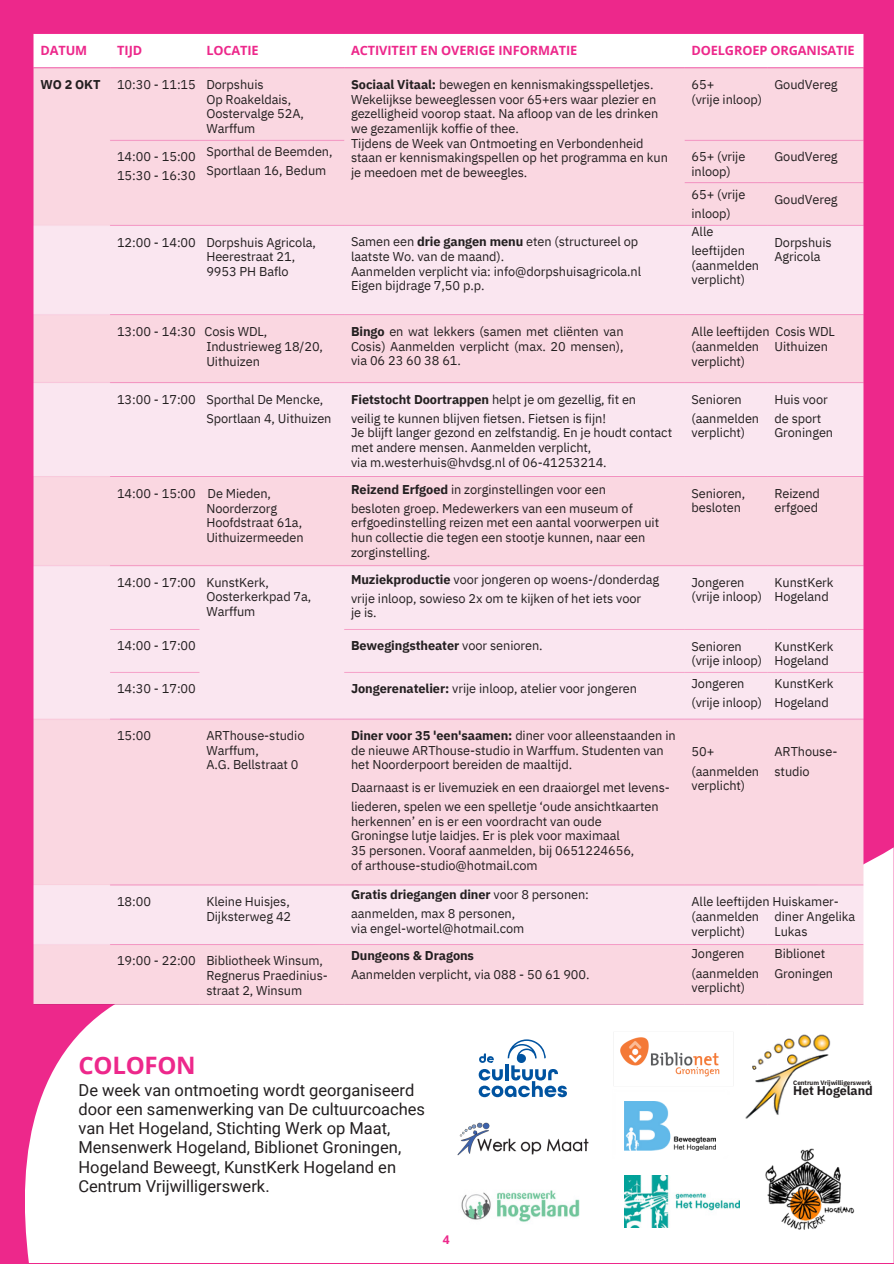
<style>
.page{position:relative;width:894px;height:1264px;background:#fff}
.page>*{position:absolute;margin:0;border:0;box-sizing:border-box;transform-origin:0 0}
.t1{font:700 24px "Open Sans";letter-spacing:-.01em;color:#ed288b}
.t2{font:16.5px/19.2px "Roboto";color:#231f20}
.t3{font:12.75px/14.7px "IBM Plex Sans";letter-spacing:-.005em;color:#231f20}
.t4{font:700 12.75px "Open Sans";letter-spacing:-.01em;color:#ed288b}
.t5{font:700 12.75px "IBM Plex Sans";letter-spacing:-.005em;color:#231f20}
.t6{font:700 12.6px "IBM Plex Sans";letter-spacing:-.005em;color:#231f20}
.t7{font:700 12px "Open Sans";color:#ed288b}
.t8{font:700 6.3px "IBM Plex Sans";letter-spacing:-.005em;color:#231f20}
.s1{font-weight:700}
.s2{font-weight:400}
</style>
<div class="page">
<div style="left:0;top:0;width:893px;height:1263px;background:#ed288b"></div>
<div style="left:25px;top:848px;width:868px;height:415px;background:#fff"></div>
<img style="left:458px;top:1183px;width:126px;height:41px">
<img style="left:742px;top:1143px;width:120px;height:91px">
<div style="left:604px;top:1083px;width:131px;height:82px;background:#fff"></div>
<img style="left:738px;top:1026px;width:99px;height:100px">
<img style="left:450px;top:1115px;width:145px;height:47px">
<svg style="left:478px;top:1039px;width:89px;height:58px"></svg>
<img style="left:606px;top:1024px;width:134px;height:69px">
<img style="left:624px;top:1101px;width:91px;height:49px">
<img style="left:624px;top:1175px;width:115px;height:52px">
<img style="left:27px;top:34px;width:843px;height:977px">
<h3 class="t4" style="left:40px;top:42px;width:48px">DATUM</h3>
<h3 class="t4" style="left:117px;top:42px;width:27px">TIJD</h3>
<h3 class="t4" style="left:206px;top:42px;width:54px">LOCATIE</h3>
<h3 class="t4" style="left:351px;top:42px;width:228px">ACTIVITEIT EN OVERIGE INFORMATIE</h3>
<h3 class="t4" style="left:691px;top:42px;width:165px">DOELGROEP ORGANISATIE</h3>
<h3 class="t5" style="left:40px;top:76px;width:62px">WO 2 OKT</h3>
<p class="t3" style="left:774px;top:77px;width:65px">GoudVereg</p>
<h3 class="t3" style="left:351px;top:77px;width:318px"><span class="s1">Sociaal Vitaal:</span> bewegen en kennismakingsspelletjes.<br>Wekelijkse beweeglessen voor 65+ers waar plezier en gezelligheid voorop staat. Na afloop van de les drinken we gezamenlijk koffie of thee.<br>Tijdens de Week van Ontmoeting en Verbondenheid staan er kennismakingspellen op het programma en kun je meedoen met de beweegles.</h3>
<h3 class="t3" style="left:117px;top:77px;width:80px">10:30 - 11:15</h3>
<h3 class="t3" style="left:206px;top:77px;width:99px">Dorpshuis<br>Op Roakeldais,<br>Oostervalge 52A,<br>Warffum</h3>
<h3 class="t3" style="left:206px;top:141px;width:128px;line-height:19.2px">Sporthal de Beemden,<br>Sportlaan 16, Bedum</h3>
<h3 class="t3" style="left:691px;top:77px;width:72px">65+<br>(vrije inloop)</h3>
<h3 class="t3" style="left:691px;top:149px;width:55px">65+ (vrije inloop)</h3>
<h3 class="t3" style="left:691px;top:184px;width:55px;line-height:18.8px">65+ (vrije inloop)<br>Alle leeftijden</h3>
<h3 class="t3" style="left:691px;top:257px;width:69px">(aanmelden</h3>
<h3 class="t3" style="left:691px;top:272px;width:55px">verplicht)</h3>
<p class="t3" style="left:774px;top:149px;width:65px">GoudVereg</p>
<p class="t3" style="left:774px;top:192px;width:65px">GoudVereg</p>
<h3 class="t3" style="left:117px;top:147px;width:80px;line-height:19.2px">14:00 - 15:00<br>15:30 - 16:30</h3>
<h3 class="t3" style="left:351px;top:234px;width:291px">Samen een <span class="s1">drie gangen menu</span> eten (structureel op laatste Wo. van de maand).<br>Aanmelden verplicht via: info@dorpshuisagricola.nl Eigen bijdrage 7,50 p.p.</h3>
<h3 class="t3" style="left:117px;top:234px;width:80px">12:00 - 14:00</h3>
<h3 class="t3" style="left:206px;top:234px;width:111px">Dorpshuis Agricola,<br>Heerestraat 21,<br>9953 PH Baflo</h3>
<h3 class="t3" style="left:774px;top:234px;width:59px">Dorpshuis<br>Agricola</h3>
<h3 class="t3" style="left:117px;top:324px;width:152px">13:00 - 14:30 Cosis WDL,</h3>
<h3 class="t3" style="left:206px;top:339px;width:118px">Industrieweg 18/20,<br>Uithuizen</h3>
<h3 class="t3" style="left:117px;top:391px;width:80px">13:00 - 17:00</h3>
<h3 class="t3" style="left:206px;top:389px;width:127px;line-height:19.2px">Sporthal De Mencke,<br>Sportlaan 4, Uithuizen</h3>
<h3 class="t3" style="left:117px;top:485px;width:155px">14:00 - 15:00 De Mieden,</h3>
<h3 class="t3" style="left:206px;top:500px;width:99px">Noorderzorg<br>Hoofdstraat 61a,<br>Uithuizermeeden</h3>
<h3 class="t3" style="left:117px;top:574px;width:80px">14:00 - 17:00</h3>
<h3 class="t3" style="left:206px;top:574px;width:106px">KunstKerk,<br>Oosterkerkpad 7a,<br>Warffum</h3>
<h3 class="t3" style="left:117px;top:638px;width:80px">14:00 - 17:00</h3>
<h3 class="t3" style="left:117px;top:681px;width:80px">14:30 - 17:00</h3>
<h3 class="t3" style="left:117px;top:727px;width:36px">15:00</h3>
<h3 class="t3" style="left:206px;top:728px;width:100px">ARThouse-studio<br>Warffum,<br>A.G. Bellstraat 0</h3>
<h3 class="t3" style="left:117px;top:893px;width:36px">18:00</h3>
<h3 class="t3" style="left:206px;top:893px;width:86px">Kleine Huisjes,<br>Dijksterweg 42</h3>
<h3 class="t3" style="left:117px;top:953px;width:80px">19:00 - 22:00</h3>
<h3 class="t3" style="left:206px;top:953px;width:123px">Bibliotheek Winsum,<br>Regnerus Praedinius&shy;straat 2, Winsum</h3>
<h3 class="t3" style="left:351px;top:324px;width:274px;text-align:justify"><span class="s1">Bingo</span> en wat lekkers (samen met cliënten van Cosis) Aanmelden verplicht (max. 20 mensen), via 06 23 60 38 61.</h3>
<h3 class="t3" style="left:351px;top:389px;width:286px;line-height:19.2px"><span class="s1">Fietstocht Doortrappen</span> helpt je om gezellig, fit en veilig te kunnen blijven fietsen. Fietsen is fijn!</h3>
<h3 class="t3" style="left:351px;top:425px;width:322px">Je blijft langer gezond en zelfstandig. En je houdt contact met andere mensen. Aanmelden verplicht,<br>via m.westerhuis@hvdsg.nl of 06-41253214.</h3>
<h3 class="t3" style="left:351px;top:479px;width:283px;line-height:19.2px"><span class="s1">Reizend Erfgoed</span> in zorginstellingen voor een besloten groep. Medewerkers van een museum of</h3>
<h3 class="t3" style="left:351px;top:515px;width:309px">erfgoedinstelling reizen met een aantal voorwerpen uit hun collectie die tegen een stootje kunnen, naar een zorginstelling.</h3>
<h3 class="t3" style="left:351px;top:569px;width:309px;line-height:19.2px"><span class="s1">Muziekproductie</span> voor jongeren op woens-/donderdag vrije inloop, sowieso 2x om te kijken of het iets voor</h3>
<h3 class="t3" style="left:351px;top:605px;width:27px">je is.</h3>
<h3 class="t5" style="left:351px;top:637px;width:193px">Bewegingstheater <span class="s2">voor senioren.</span></h3>
<h3 class="t3" style="left:351px;top:681px;width:287px"><span class="s1">Jongerenatelier:</span> vrije inloop, atelier voor jongeren</h3>
<h3 class="t3" style="left:351px;top:728px;width:326px"><span class="s1">Diner voor 35 'een'saamen:</span> diner voor alleenstaanden in de nieuwe ARThouse-studio in Warffum. Studenten van het Noorderpoort bereiden de maaltijd.</h3>
<h3 class="t3" style="left:351px;top:777px;width:320px;line-height:19.2px">Daarnaast is er livemuziek en een draaiorgel met levens&shy;liederen, spelen we een spelletje ‘oude ansichtkaarten</h3>
<h3 class="t3" style="left:351px;top:813px;width:285px">herkennen’ en is er een voordracht van oude<br>Groningse lutje laidjes. Er is plek voor maximaal<br>35 personen. Vooraf aanmelden, bij 0651224656,</h3>
<h3 class="t3" style="left:351px;top:857px;width:188px">of arthouse-studio@hotmail.com</h3>
<h3 class="t3" style="left:351px;top:884px;width:239px;line-height:19.2px"><span class="s1">Gratis driegangen diner</span> voor 8 personen: aanmelden, max 8 personen,</h3>
<h3 class="t3" style="left:351px;top:914px;width:175px;line-height:27px">via engel-wortel@hotmail.com<br><span class="s1">Dungeons &amp; Dragons</span></h3>
<h3 class="t3" style="left:351px;top:966px;width:240px">Aanmelden verplicht, via 088 - 50 61 900.</h3>
<p class="t3" style="left:691px;top:324px;width:145px">Alle leeftijden Cosis WDL</p>
<p class="t3" style="left:691px;top:339px;width:69px">(aanmelden verplicht)</p>
<p class="t3" style="left:774px;top:339px;width:55px">Uithuizen</p>
<p class="t3" style="left:691px;top:389px;width:69px;line-height:19.2px">Senioren (aanmelden</p>
<p class="t3" style="left:691px;top:425px;width:55px">verplicht)</p>
<p class="t3" style="left:774px;top:389px;width:55px;line-height:19.2px">Huis voor de sport</p>
<p class="t3" style="left:774px;top:425px;width:60px">Groningen</p>
<h3 class="t3" style="left:691px;top:485px;width:55px">Senioren, besloten</h3>
<h3 class="t3" style="left:774px;top:485px;width:47px">Reizend erfgoed</h3>
<h3 class="t3" style="left:691px;top:574px;width:72px">Jongeren (vrije inloop)</h3>
<h3 class="t3" style="left:691px;top:638px;width:72px">Senioren (vrije inloop)</h3>
<h3 class="t3" style="left:691px;top:673px;width:72px;line-height:19.2px">Jongeren (vrije inloop)</h3>
<h3 class="t3" style="left:691px;top:742px;width:69px;line-height:19.2px">50+ (aanmelden</h3>
<h3 class="t3" style="left:691px;top:778px;width:55px">verplicht)</h3>
<h3 class="t3" style="left:774px;top:574px;width:61px">KunstKerk<br>Hogeland</h3>
<h3 class="t3" style="left:774px;top:638px;width:61px">KunstKerk<br>Hogeland</h3>
<h3 class="t3" style="left:774px;top:673px;width:61px;line-height:19.2px">KunstKerk<br>Hogeland</h3>
<h1 class="t3" style="left:774px;top:742px;width:64px;line-height:19.2px">ARThouse&shy;studio</h1>
<p class="t3" style="left:691px;top:893px;width:149px">Alle leeftijden Huiskamer-(aanmelden<br>verplicht)</p>
<p class="t3" style="left:691px;top:944px;width:69px;line-height:19.2px">Jongeren (aanmelden</p>
<p class="t3" style="left:691px;top:980px;width:55px">verplicht)</p>
<p class="t3" style="left:774px;top:909px;width:82px">diner Angelika<br>Lukas</p>
<p class="t3" style="left:774px;top:944px;width:60px;line-height:19.2px">Biblionet<br>Groningen</p>
<h1 class="t1" style="left:78px;top:1047px;width:119px">COLOFON</h1>
<p class="t2" style="left:78px;top:1080px;width:348px">De week van ontmoeting wordt georganiseerd door een samenwerking van De cultuurcoaches van Het Hogeland, Stichting Werk op Maat, Mensenwerk Hogeland, Biblionet Groningen, Hogeland Beweegt, KunstKerk Hogeland en Centrum Vrijwilligerswerk.</p>
<p class="t7" style="left:442px;top:1231px;width:8px">4</p>
<h3 class="t8" style="left:793px;top:1078px;width:79px">Centrum Vrijwilligerswerk</h3>
<h3 class="t6" style="left:793px;top:1082px;width:81px">Het Hogeland</h3>
</div>
